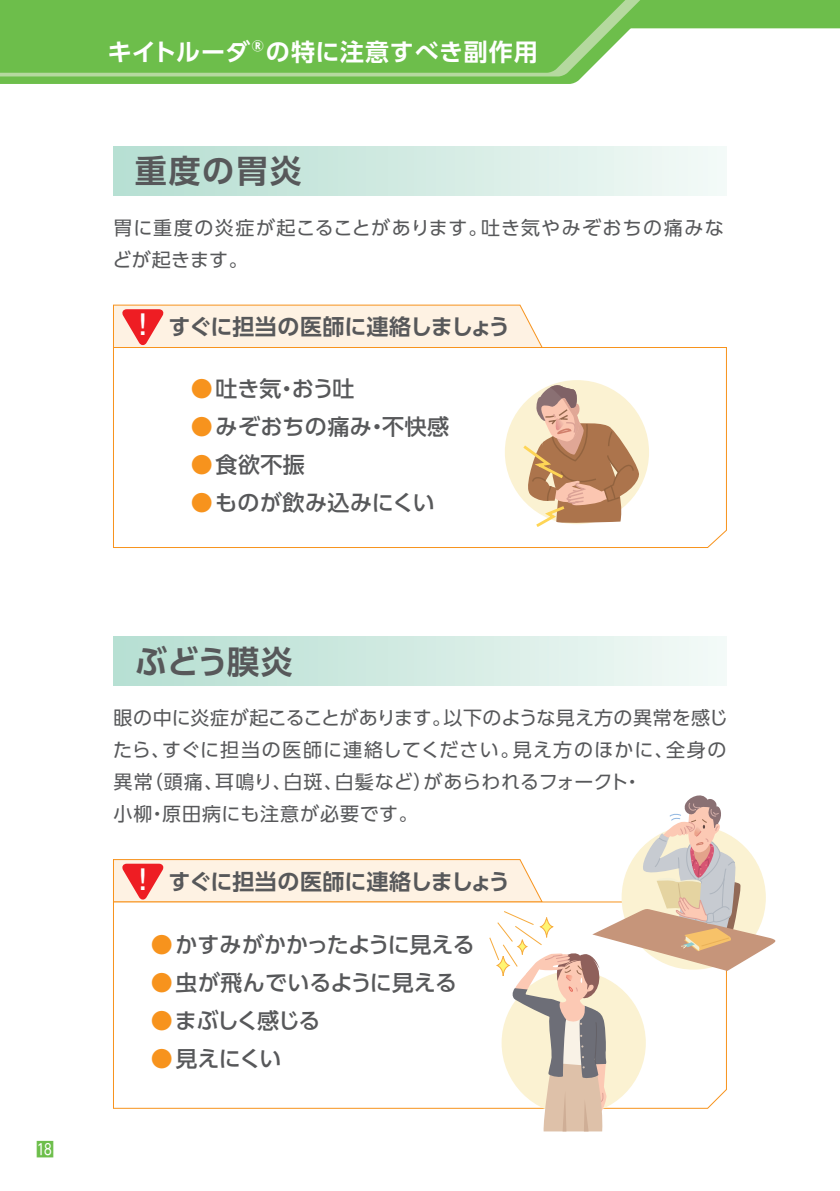
<style>
.page{position:relative;width:840px;height:1191px;background:#fff}
.page>*{position:absolute;margin:0;border:0;box-sizing:border-box;transform-origin:0 0}
.t1{font:700 32px "UD Shin Go Pr 6 De";letter-spacing:.05em;color:#57585a}
.t2{font:700 24px "UD Shin Go Pr 6 De";letter-spacing:.03em;color:#fff}
.t3{font:500 22px "UD Shin Go Pr 6";color:#57585a}
.t4{font:700 22px "UD Shin Go Pr 6 De";color:#57585a}
.t5{font:500 22px "UD Shin Go Pr 6";letter-spacing:.02em;color:#57585a}
.t6{font:500 22px "UD Shin Go Pr 6";letter-spacing:-.065em;color:#57585a}
.t7{font:19px/32px "UD Shin Go Pr 6";letter-spacing:.03em;color:#57585a}
.t8{font:19px/32px "UD Shin Go Pr 6";letter-spacing:.055em;color:#57585a}
.s1{font-family:"Gothic MB101 Pr 5";font-weight:500;font-size:27.4px;color:#fff}
.s2{color:#f7931d}
</style>
<div class="page">
<svg style="left:113px;top:304px;width:429px;height:42px;background:#fde5d5"></svg>
<svg style="left:113px;top:346px;width:614px;height:202px"></svg>
<div style="left:675px;top:0;width:164px;height:28px;background:#6dbe4b"></div>
<svg style="left:0;top:0;width:675px;height:84px;fill:#6dbe4b"></svg>
<svg style="left:0;top:0;width:659px;height:76px;fill:#b5d99f"></svg>
<svg style="left:0;top:0;width:647px;height:73px;background:#74c153"></svg>
<div style="left:113px;top:146px;width:613px;height:49px;background:linear-gradient(to right,#b5ded1,#f2f9f6)"></div>
<div style="left:113px;top:636px;width:613px;height:49px;background:linear-gradient(to right,#b5ded1,#f2f9f6)"></div>
<div style="left:504px;top:380px;width:144px;height:144px;background:#fbf2d2;border-radius:50%"></div>
<svg style="left:520px;top:382px;width:120px;height:147px"></svg>
<svg style="left:113px;top:795px;width:663px;height:336px"></svg>
<p class="t2" style="left:108px;top:32px;width:431px">キイトルーダ®の特に注意すべき副作用</p>
<h1 class="t1" style="left:135px;top:145px;width:168px">重度の胃炎</h1>
<p class="t8" style="left:112px;top:211px;width:612px">胃に重度の炎症が起こることがあります。吐き気やみぞおちの痛みなどが起きます。</p>
<p class="t4" style="left:129px;top:309px;width:382px"><span class="s1">！</span>すぐに担当の医師に連絡しましょう</p>
<p class="t3" style="left:191px;top:371px;width:165px"><span class="s2">●</span> 吐き気・おう吐</p>
<p class="t5" style="left:191px;top:409px;width:260px"><span class="s2">●</span>みぞおちの痛み・不快感</p>
<p class="t3" style="left:191px;top:447px;width:115px"><span class="s2">●</span>食欲不振</p>
<p class="t5" style="left:191px;top:485px;width:245px"><span class="s2">●</span>ものが飲み込みにくい</p>
<h1 class="t1" style="left:135px;top:635px;width:160px">ぶどう膜炎</h1>
<p class="t7" style="left:113px;top:701px;width:615px">眼の中に炎症が起こることがあります。以下のような見え方の異常を感じたら、すぐに担当の医師に連絡してください。見え方のほかに、全身の異常（頭痛、耳鳴り、白斑、白髪など）があらわれるフォークト・<br>小柳・原田病にも注意が必要です。</p>
<p class="t4" style="left:129px;top:863px;width:382px"><span class="s1">！</span>すぐに担当の医師に連絡しましょう</p>
<p class="t3" style="left:151px;top:926px;width:325px"><span class="s2">●</span>かすみがかかったように見える</p>
<p class="t3" style="left:151px;top:964px;width:307px"><span class="s2">●</span>虫が飛んでいるように見える</p>
<p class="t6" style="left:151px;top:1002px;width:171px"><span class="s2">●</span>まぶしく感じる</p>
<p class="t3" style="left:151px;top:1040px;width:132px"><span class="s2">●</span>見えにくい</p>
</div>
